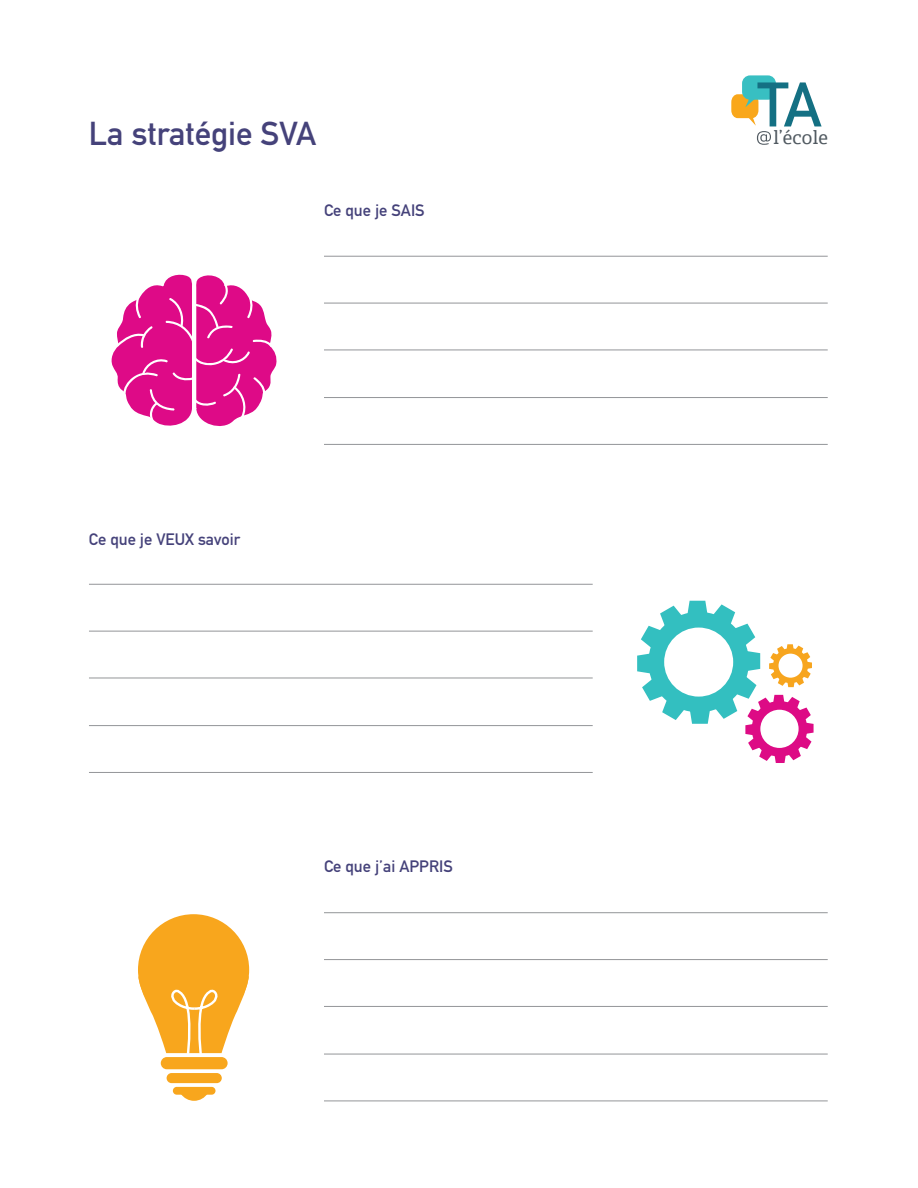
<style>
.page{position:relative;width:918px;height:1188px;background:#fff}
.page>*{position:absolute;margin:0;border:0;box-sizing:border-box;transform-origin:0 0}
.t1{font:61.8px "DIN Mittelschrift Std";color:#147083}
.t2{font:32.7px "DIN Mittelschrift Std";color:#45427a}
.t3{font:18.6px "Adelle W01";letter-spacing:.02em;color:#515a61}
.t4{font:16.35px "DIN Mittelschrift Std";color:#45427a}
</style>
<div class="page">
<hr style="left:324px;top:256px;width:504px;height:1px;background:#939598">
<hr style="left:324px;top:303px;width:504px;height:1px;background:#939598">
<hr style="left:324px;top:350px;width:504px;height:1px;background:#939598">
<hr style="left:324px;top:397px;width:504px;height:1px;background:#939598">
<hr style="left:324px;top:444px;width:504px;height:1px;background:#939598">
<hr style="left:89px;top:584px;width:504px;height:1px;background:#939598">
<hr style="left:89px;top:631px;width:504px;height:1px;background:#939598">
<hr style="left:89px;top:678px;width:504px;height:1px;background:#939598">
<hr style="left:89px;top:725px;width:504px;height:1px;background:#939598">
<hr style="left:89px;top:772px;width:504px;height:1px;background:#939598">
<hr style="left:324px;top:912px;width:504px;height:1px;background:#939598">
<hr style="left:324px;top:959px;width:504px;height:1px;background:#939598">
<hr style="left:324px;top:1006px;width:504px;height:1px;background:#939598">
<hr style="left:324px;top:1054px;width:504px;height:1px;background:#939598">
<hr style="left:324px;top:1101px;width:504px;height:1px;background:#939598">
<div style="left:742px;top:75px;width:34px;height:25px;background:#38bfc2;border-radius:8px"></div>
<svg style="left:731px;top:94px;width:40px;height:51px"></svg>
<svg style="left:111px;top:274px;width:166px;height:152px"></svg>
<div style="left:138px;top:914px;width:111px;height:111px;background:#f8a61d;border-radius:50%"></div>
<svg style="left:138px;top:976px;width:111px;height:78px"></svg>
<svg style="left:181px;top:1095px;width:26px;height:6px"></svg>
<div style="left:173px;top:1087px;width:43px;height:8px;background:#f8a61d;border-radius:4px"></div>
<div style="left:167px;top:1073px;width:55px;height:10px;background:#f8a61d;border-radius:5px"></div>
<div style="left:161px;top:1057px;width:67px;height:12px;background:#f8a61d;border-radius:6px"></div>
<svg style="left:637px;top:601px;width:177px;height:162px"></svg>
<div style="left:752px;top:701px;width:55px;height:56px;background:#dd0b85;border-radius:50%"></div>
<div style="left:760px;top:710px;width:39px;height:38px;background:#fff;border-radius:50%"></div>
<h1 class="t2" style="left:89px;top:114px;width:229px">La stratégie SVA</h1>
<h2 class="t4" style="left:324px;top:200px;width:102px">Ce que je SAIS</h2>
<h2 class="t4" style="left:89px;top:529px;width:153px">Ce que je VEUX savoir</h2>
<h2 class="t4" style="left:324px;top:857px;width:130px">Ce que j’ai APPRIS</h2>
<h1 class="t1" style="left:757px;top:69px;width:66px">TA</h1>
<p class="t3" style="left:773px;top:126px;width:56px">l’école</p>
</div>
